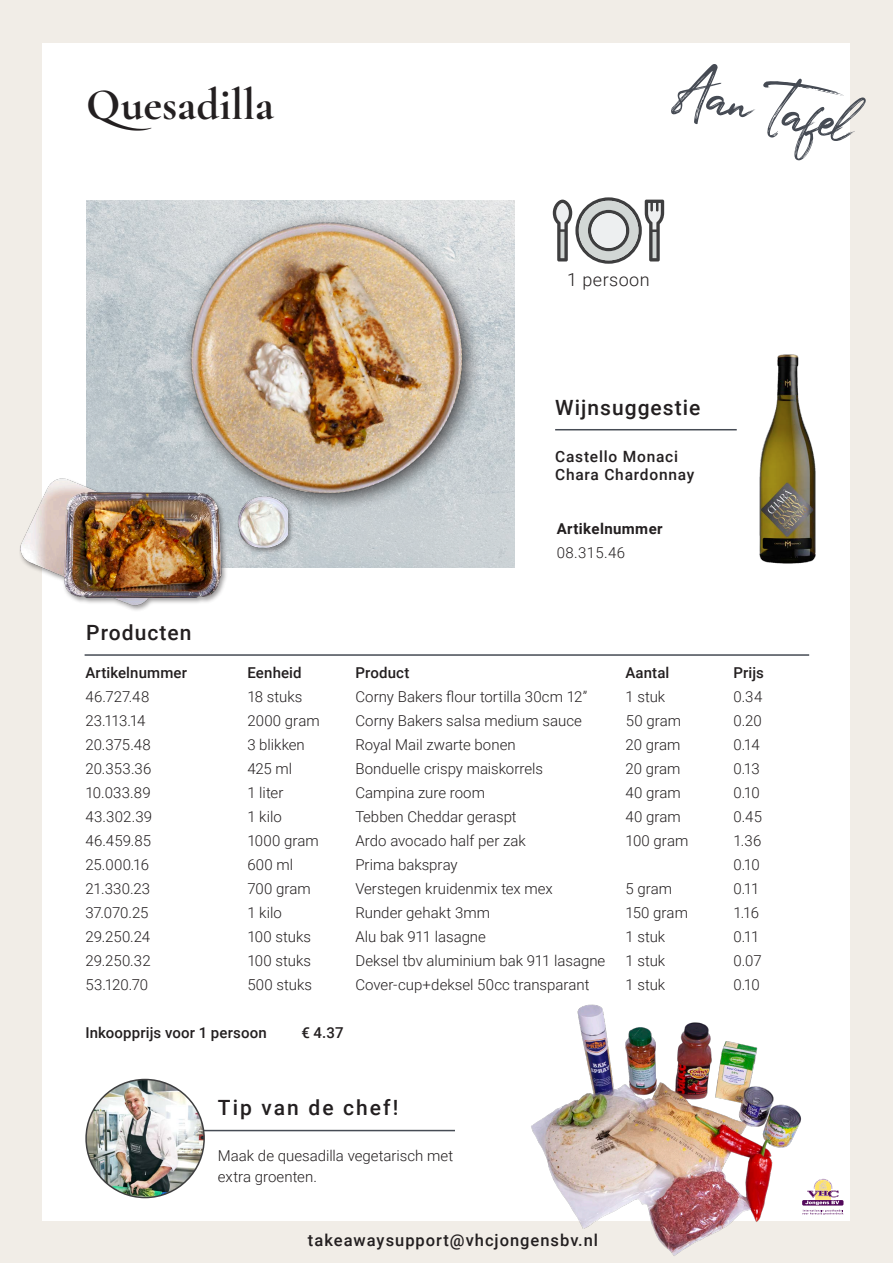
<style>
.page{position:relative;width:893px;height:1263px;background:#f1ede7}
.page>*{position:absolute;margin:0;border:0;box-sizing:border-box;transform-origin:0 0}
.t1{font:67.35px "Julietta Messie";color:#464b54}
.Paragraph_Style_6{font:700 45px "Cormorant Garamond";color:#231f20}
.Sub_Title{font:500 21px "Roboto";letter-spacing:.05em;color:#231f20}
.Sub_Title-2{font:500 21px "Roboto";letter-spacing:.1em;color:#231f20}
.Paragraph_Style_6-2{font:300 18px "Roboto";letter-spacing:.025em;color:#231f20}
.Body_Text{font:500 16.5px "Roboto";letter-spacing:.06em;color:#231f20}
.Sub_Title-3{font:500 15.45px "Roboto";letter-spacing:.05em;color:#231f20}
.Body_Text-2{font:300 15px "Roboto";color:#231f20}
.t2{font:500 15px "Roboto";letter-spacing:.01em;color:#231f20}
.Body_Text-3{font:700 15px "Roboto";letter-spacing:.025em;color:#231f20}
</style>
<div class="page">
<div style="left:43px;top:43px;width:807px;height:1177px;background:#fff"></div>
<hr style="left:85px;top:654px;width:724px;height:2px;background:#464b54">
<hr style="left:174px;top:1130px;width:281px;height:1px;background:#464b54">
<img style="left:86px;top:1079px;width:118px;height:118px;border-radius:59px">
<div style="left:85px;top:1079px;width:120px;height:119px;border:2px solid #3e3e3f;border-radius:50%"></div>
<hr style="left:555px;top:429px;width:182px;height:1px;background:#464b54">
<svg style="left:806px;top:1178px;width:38px;height:37px"></svg>
<img style="left:759px;top:354px;width:57px;height:210px">
<svg style="left:86px;top:201px;width:428px;height:367px;background:#c4ccd1"></svg>
<svg style="left:553px;top:197px;width:111px;height:67px"></svg>
<div style="left:591px;top:213px;width:35px;height:35px;background:#edeff0;border-radius:50%"></div>
<img style="left:529px;top:1004px;width:277px;height:252px">
<img style="left:149px;top:200px;width:354px;height:331px">
<div style="left:19px;top:478px;width:275px;height:134px;background:#231f20;opacity:.45"></div>
<img style="left:19px;top:476px;width:268px;height:135px">
<p class="Paragraph_Style_6" style="left:86px;top:77px;width:189px">Quesadilla</p>
<p class="Sub_Title" style="left:86px;top:617px;width:107px">Producten</p>
<p class="t1" style="left:685px;top:44px;width:181px;rotate:12deg">Aan Tafel</p>
<p class="Paragraph_Style_6-2" style="left:567px;top:267px;width:84px">1 persoon</p>
<p class="Sub_Title" style="left:555px;top:392px;width:147px">Wijnsuggestie</p>
<p class="Sub_Title-3" style="left:555px;top:445px;width:124px">Castello Monaci</p>
<p class="Sub_Title-3" style="left:555px;top:464px;width:141px">Chara Chardonnay</p>
<p class="Body_Text-3" style="left:557px;top:518px;width:107px">Artikelnummer</p>
<p class="Body_Text-2" style="left:557px;top:542px;width:70px">08.315.46</p>
<p class="t2" style="left:85px;top:662px;width:103px">Artikelnummer</p>
<p class="t2" style="left:247px;top:662px;width:56px">Eenheid</p>
<p class="t2" style="left:355px;top:662px;width:56px">Product</p>
<p class="t2" style="left:625px;top:662px;width:46px">Aantal</p>
<p class="t2" style="left:733px;top:662px;width:32px">Prijs</p>
<p class="Body_Text-2" style="left:85px;top:686px;width:66px">46.727.48</p>
<p class="Body_Text-2" style="left:247px;top:686px;width:56px">18 stuks</p>
<p class="Body_Text-2" style="left:355px;top:686px;width:233px">Corny Bakers flour tortilla 30cm 12”</p>
<p class="Body_Text-2" style="left:625px;top:686px;width:41px">1 stuk</p>
<p class="Body_Text-2" style="left:733px;top:686px;width:30px">0.34</p>
<p class="Body_Text-2" style="left:85px;top:710px;width:62px">23.113.14</p>
<p class="Body_Text-2" style="left:247px;top:710px;width:74px">2000 gram</p>
<p class="Body_Text-2" style="left:355px;top:710px;width:228px">Corny Bakers salsa medium sauce</p>
<p class="Body_Text-2" style="left:626px;top:710px;width:57px">50 gram</p>
<p class="Body_Text-2" style="left:733px;top:710px;width:30px">0.20</p>
<p class="Body_Text-2" style="left:85px;top:734px;width:67px">20.375.48</p>
<p class="Body_Text-2" style="left:247px;top:734px;width:59px">3 blikken</p>
<p class="Body_Text-2" style="left:355px;top:734px;width:162px">Royal Mail zwarte bonen</p>
<p class="Body_Text-2" style="left:625px;top:734px;width:57px">20 gram</p>
<p class="Body_Text-2" style="left:733px;top:734px;width:28px">0.14</p>
<p class="Body_Text-2" style="left:85px;top:758px;width:68px">20.353.36</p>
<p class="Body_Text-2" style="left:247px;top:758px;width:46px">425 ml</p>
<p class="Body_Text-2" style="left:355px;top:758px;width:189px">Bonduelle crispy maiskorrels</p>
<p class="Body_Text-2" style="left:625px;top:758px;width:57px">20 gram</p>
<p class="Body_Text-2" style="left:733px;top:758px;width:28px">0.13</p>
<p class="Body_Text-2" style="left:85px;top:782px;width:67px">10.033.89</p>
<p class="Body_Text-2" style="left:247px;top:782px;width:38px">1 liter</p>
<p class="Body_Text-2" style="left:355px;top:782px;width:131px">Campina zure room</p>
<p class="Body_Text-2" style="left:625px;top:782px;width:57px">40 gram</p>
<p class="Body_Text-2" style="left:733px;top:782px;width:28px">0.10</p>
<p class="Body_Text-2" style="left:85px;top:806px;width:68px">43.302.39</p>
<p class="Body_Text-2" style="left:247px;top:806px;width:36px">1 kilo</p>
<p class="Body_Text-2" style="left:355px;top:806px;width:163px">Tebben Cheddar geraspt</p>
<p class="Body_Text-2" style="left:625px;top:806px;width:57px">40 gram</p>
<p class="Body_Text-2" style="left:733px;top:806px;width:30px">0.45</p>
<p class="Body_Text-2" style="left:85px;top:830px;width:67px">46.459.85</p>
<p class="Body_Text-2" style="left:247px;top:830px;width:73px">1000 gram</p>
<p class="Body_Text-2" style="left:355px;top:830px;width:172px">Ardo avocado half per zak</p>
<p class="Body_Text-2" style="left:625px;top:830px;width:64px">100 gram</p>
<p class="Body_Text-2" style="left:733px;top:830px;width:29px">1.36</p>
<p class="Body_Text-2" style="left:85px;top:854px;width:65px">25.000.16</p>
<p class="Body_Text-2" style="left:247px;top:854px;width:47px">600 ml</p>
<p class="Body_Text-2" style="left:355px;top:854px;width:104px">Prima bakspray</p>
<p class="Body_Text-2" style="left:733px;top:854px;width:28px">0.10</p>
<p class="Body_Text-2" style="left:85px;top:878px;width:66px">21.330.23</p>
<p class="Body_Text-2" style="left:247px;top:878px;width:65px">700 gram</p>
<p class="Body_Text-2" style="left:355px;top:878px;width:199px">Verstegen kruidenmix tex mex</p>
<p class="Body_Text-2" style="left:625px;top:878px;width:48px">5 gram</p>
<p class="Body_Text-2" style="left:733px;top:878px;width:28px">0.11</p>
<p class="Body_Text-2" style="left:85px;top:902px;width:65px">37.070.25</p>
<p class="Body_Text-2" style="left:247px;top:902px;width:36px">1 kilo</p>
<p class="Body_Text-2" style="left:355px;top:902px;width:136px">Runder gehakt 3mm</p>
<p class="Body_Text-2" style="left:625px;top:902px;width:64px">150 gram</p>
<p class="Body_Text-2" style="left:733px;top:902px;width:27px">1.16</p>
<p class="Body_Text-2" style="left:85px;top:926px;width:66px">29.250.24</p>
<p class="Body_Text-2" style="left:247px;top:926px;width:65px">100 stuks</p>
<p class="Body_Text-2" style="left:355px;top:926px;width:132px">Alu bak 911 lasagne</p>
<p class="Body_Text-2" style="left:625px;top:926px;width:41px">1 stuk</p>
<p class="Body_Text-2" style="left:733px;top:926px;width:28px">0.11</p>
<p class="Body_Text-2" style="left:85px;top:950px;width:67px">29.250.32</p>
<p class="Body_Text-2" style="left:247px;top:950px;width:65px">100 stuks</p>
<p class="Body_Text-2" style="left:355px;top:950px;width:251px">Deksel tbv aluminium bak 911 lasagne</p>
<p class="Body_Text-2" style="left:625px;top:950px;width:41px">1 stuk</p>
<p class="Body_Text-2" style="left:733px;top:950px;width:30px">0.07</p>
<p class="Body_Text-2" style="left:85px;top:974px;width:64px">53.120.70</p>
<p class="Body_Text-2" style="left:247px;top:974px;width:66px">500 stuks</p>
<p class="Body_Text-2" style="left:355px;top:974px;width:236px">Cover-cup+deksel 50cc transparant</p>
<p class="Body_Text-2" style="left:625px;top:974px;width:41px">1 stuk</p>
<p class="Body_Text-2" style="left:733px;top:974px;width:28px">0.10</p>
<p class="t2" style="left:85px;top:1022px;width:183px">Inkoopprijs voor 1 persoon</p>
<p class="t2" style="left:301px;top:1022px;width:44px">€ 4.37</p>
<p class="Sub_Title-2" style="left:218px;top:1093px;width:182px">Tip van de chef!</p>
<p class="Body_Text-2" style="left:218px;top:1145px;width:237px">Maak de quesadilla vegetarisch met</p>
<p class="Body_Text-2" style="left:218px;top:1166px;width:100px">extra groenten.</p>
<p class="Body_Text" style="left:308px;top:1229px;width:292px">takeawaysupport@vhcjongensbv.nl</p>
</div>
